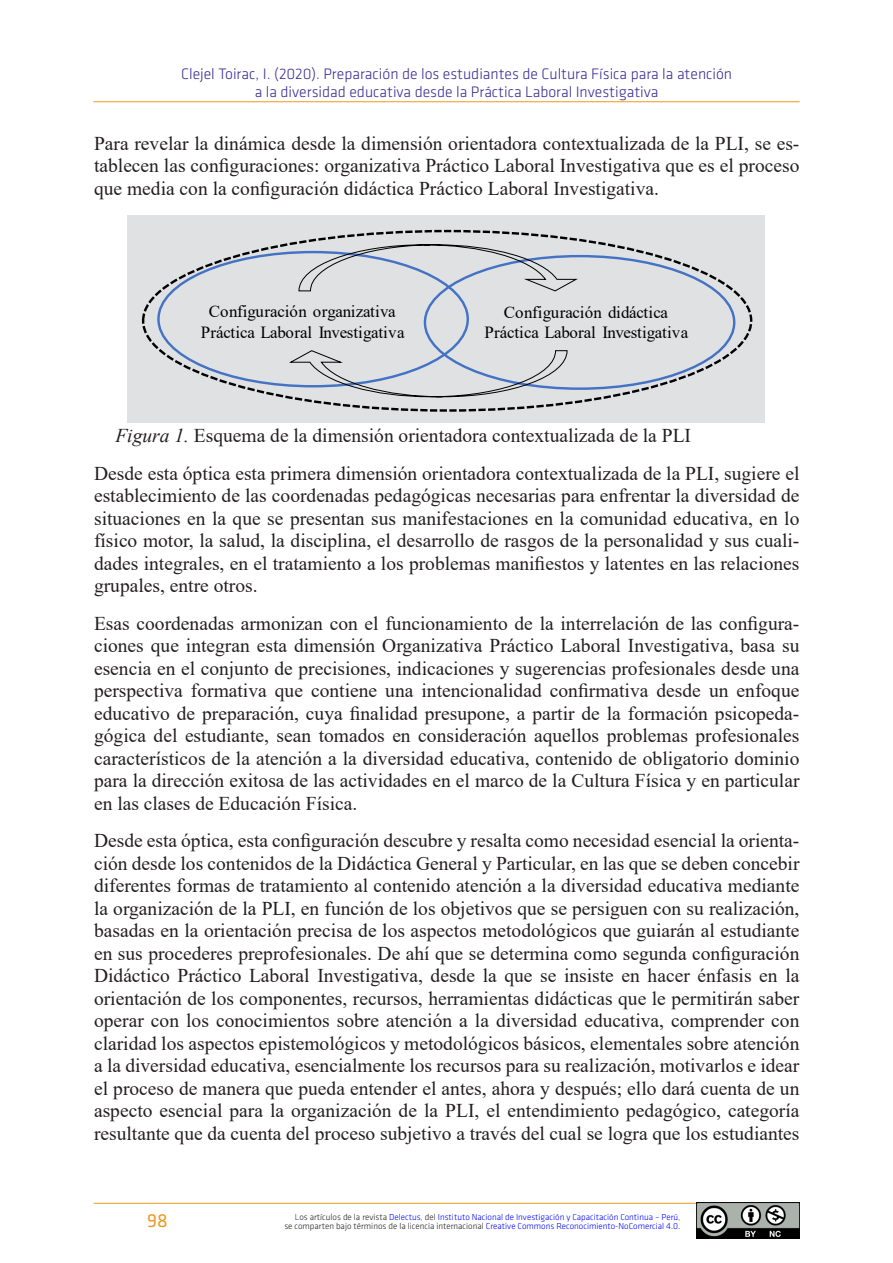
<style>
.page{position:relative;width:893px;height:1263px;background:#fff}
.page>*{position:absolute;margin:0;border:0;box-sizing:border-box;transform-origin:0 0}
.t1{font:19.5px/22.5px "Times New Roman";color:#231f20;text-align:justify}
.t2{font:19.5px "Klavika";color:#f0991f}
.t3{font:16.95px/20.2px "Times New Roman";letter-spacing:-.01em;color:#000;text-align:center}
.t4{font:300 15.75px/18px "Klavika";color:#3a2e94;text-align:center}
.t5{font:300 9px/9px "Klavika";color:#00f;text-align:right}
.s1{font-style:italic}
.s2{color:#3a2e94}
.s3{color:#231f20}
</style>
<div class="page">
<hr style="left:94px;top:1203px;width:799px;height:1px;background:#f0991f">
<hr style="left:93px;top:101px;width:707px;height:1px;background:#f0991f">
<svg style="left:800px;top:1203px;width:93px;height:1px"></svg>
<img style="left:696px;top:1202px;width:104px;height:36px">
<div style="left:128px;top:216px;width:637px;height:207px;background:#e0e1e3"></div>
<svg style="left:298px;top:244px;width:281px;height:48px"></svg>
<svg style="left:288px;top:350px;width:280px;height:48px"></svg>
<p class="t4" style="left:181px;top:66px;width:553px">Clejel Toirac, I. (2020). Preparación de los estudiantes de Cultura Física para la atención a la diversidad educativa desde la Práctica Laboral Investigativa</p>
<p class="t1" style="left:94px;top:131px;width:707px">Para revelar la dinámica desde la dimensión orientadora contextualizada de la PLI, se es&shy;tablecen las configuraciones: organizativa Práctico Laboral Investigativa que es el proceso que media con la configuración didáctica Práctico Laboral Investigativa.</p>
<p class="t3" style="left:201px;top:301px;width:205px">Configuración organizativa<br>Práctica Laboral Investigativa</p>
<p class="t3" style="left:485px;top:302px;width:205px">Configuración didáctica<br>Práctica Laboral Investigativa</p>
<p class="t1" style="left:115px;top:424px;width:577px"><span class="s1">Figura 1.</span> Esquema de la dimensión orientadora contextualizada de la PLI</p>
<p class="t1" style="left:94px;top:461px;width:707px">Desde esta óptica esta primera dimensión orientadora contextualizada de la PLI, sugiere el establecimiento de las coordenadas pedagógicas necesarias para enfrentar la diversidad de situaciones en la que se presentan sus manifestaciones en la comunidad educativa, en lo físico motor, la salud, la disciplina, el desarrollo de rasgos de la personalidad y sus cuali&shy;dades integrales, en el tratamiento a los problemas manifiestos y latentes en las relaciones grupales, entre otros.</p>
<p class="t1" style="left:94px;top:611px;width:707px">Esas coordenadas armonizan con el funcionamiento de la interrelación de las configura&shy;ciones que integran esta dimensión Organizativa Práctico Laboral Investigativa, basa su esencia en el conjunto de precisiones, indicaciones y sugerencias profesionales desde una perspectiva formativa que contiene una intencionalidad confirmativa desde un enfoque educativo de preparación, cuya finalidad presupone, a partir de la formación psicopeda&shy;gógica del estudiante, sean tomados en consideración aquellos problemas profesionales característicos de la atención a la diversidad educativa, contenido de obligatorio dominio para la dirección exitosa de las actividades en el marco de la Cultura Física y en particular en las clases de Educación Física.</p>
<p class="t1" style="left:94px;top:829px;width:707px">Desde esta óptica, esta configuración descubre y resalta como necesidad esencial la orienta&shy;ción desde los contenidos de la Didáctica General y Particular, en las que se deben concebir diferentes formas de tratamiento al contenido atención a la diversidad educativa mediante la organización de la PLI, en función de los objetivos que se persiguen con su realización, basadas en la orientación precisa de los aspectos metodológicos que guiarán al estudiante en sus procederes preprofesionales. De ahí que se determina como segunda configuración Didáctico Práctico Laboral Investigativa, desde la que se insiste en hacer énfasis en la orientación de los componentes, recursos, herramientas didácticas que le permitirán saber operar con los conocimientos sobre atención a la diversidad educativa, comprender con claridad los aspectos epistemológicos y metodológicos básicos, elementales sobre atención a la diversidad educativa, esencialmente los recursos para su realización, motivarlos e idear el proceso de manera que pueda entender el antes, ahora y después; ello dará cuenta de un aspecto esencial para la organización de la PLI, el entendimiento pedagógico, categoría resultante que da cuenta del proceso subjetivo a través del cual se logra que los estudiantes</p>
<p class="t2" style="left:147px;top:1210px;width:22px">98</p>
<p class="t5" style="left:284px;top:1213px;width:397px"><span class="s2">L</span><span class="s3">os artículos de la revista</span> Delectus<span class="s2">,</span> <span class="s3">del</span> Instituto Nacional de Investigación y Capacitación Continua – Perú<span class="s2">,<br></span><span class="s3">se comparten bajo términos de la licencia internacional</span> Creative Commons Reconocimiento-NoComercial 4.0.</p>
</div>
